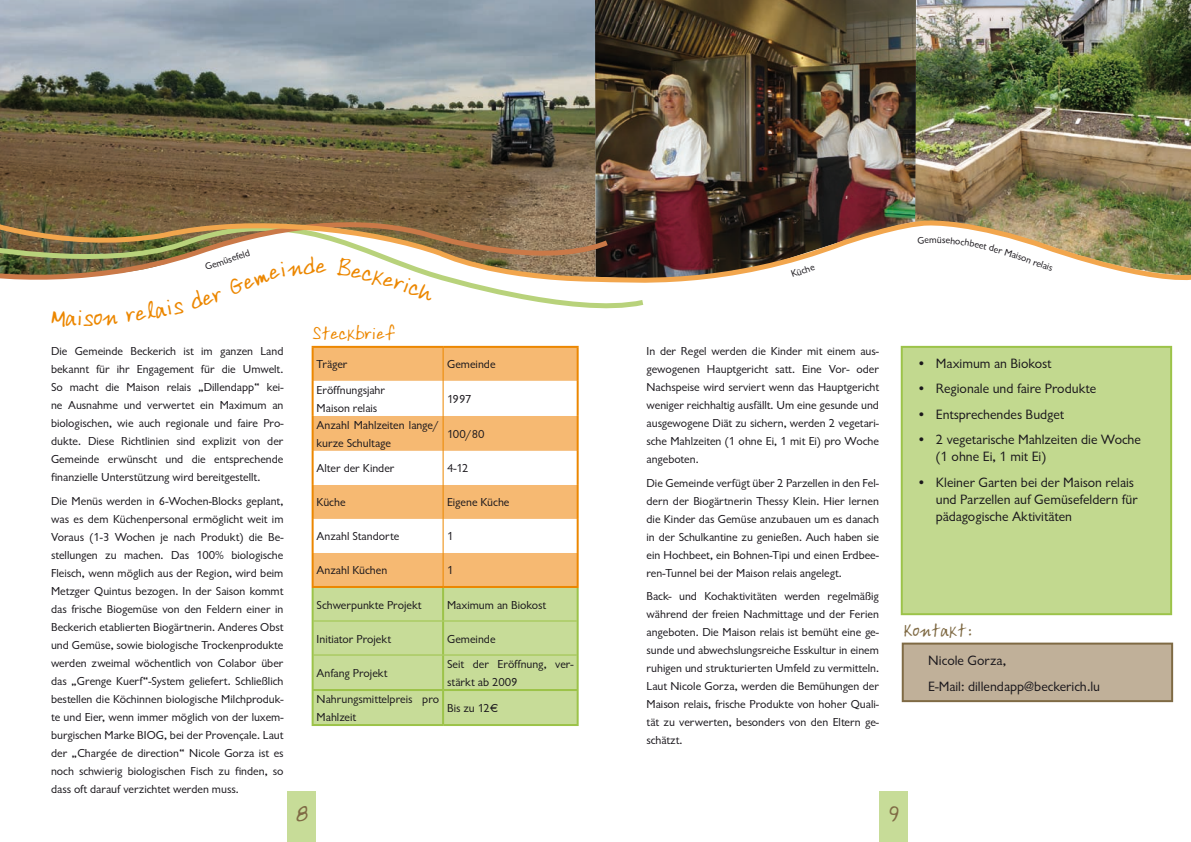
<style>
.page{position:relative;width:1191px;height:842px;background:#fff}
.page>*{position:absolute;margin:0;border:0;box-sizing:border-box;transform-origin:0 0}
.t1{font:24px "Andrew Script";color:#ec8700}
.t2{font:24px "Andrew Script";color:#7f6a44}
.t3{font:18px "Andrew Script";color:#ec8700}
.t4{font:18px "Andrew Script";color:#7f6a44}
.t5{font:14px/17px "Chantilly";color:#1a171c}
.t6{font:12px/18px "Chantilly";color:#1a171c;text-align:justify}
.t7{font:10px "Chantilly";color:#1a171c}
</style>
<div class="page">
<div style="left:287px;top:791px;width:28px;height:51px;background:#c7dc98"></div>
<div style="left:879px;top:791px;width:28px;height:51px;background:#c7dc98"></div>
<div style="left:900px;top:346px;width:272px;height:269px;background:#c2d98f;border:2px solid #9cc349"></div>
<div style="left:901px;top:643px;width:272px;height:59px;background:#c0b099;border:2px solid #7f6a44"></div>
<img style="left:595px;top:0;width:320px;height:205px">
<img style="left:915px;top:0;width:276px;height:205px">
<div style="left:314px;top:348px;width:262px;height:238px;background:#f6b972"></div>
<svg style="left:314px;top:381px;width:262px;height:172px"></svg>
<div style="left:314px;top:588px;width:262px;height:136px;background:#c7dc98"></div>
<hr style="left:442px;top:348px;width:1px;height:33px;background:#ec8700">
<hr style="left:442px;top:381px;width:1px;height:35px;background:#ec8700">
<hr style="left:442px;top:416px;width:1px;height:35px;background:#ec8700">
<hr style="left:442px;top:451px;width:1px;height:34px;background:#ec8700">
<hr style="left:442px;top:485px;width:1px;height:34px;background:#ec8700">
<hr style="left:442px;top:519px;width:1px;height:34px;background:#ec8700">
<hr style="left:442px;top:553px;width:1px;height:33px;background:#ec8700">
<hr style="left:312px;top:346px;width:131px;height:2px;background:#ec8700">
<hr style="left:312px;top:348px;width:2px;height:33px;background:#ec8700">
<hr style="left:443px;top:346px;width:135px;height:2px;background:#ec8700">
<hr style="left:576px;top:348px;width:2px;height:33px;background:#ec8700">
<hr style="left:312px;top:381px;width:2px;height:35px;background:#ec8700">
<hr style="left:576px;top:381px;width:2px;height:35px;background:#ec8700">
<hr style="left:312px;top:416px;width:2px;height:35px;background:#ec8700">
<hr style="left:576px;top:416px;width:2px;height:35px;background:#ec8700">
<hr style="left:312px;top:451px;width:2px;height:34px;background:#ec8700">
<hr style="left:576px;top:451px;width:2px;height:34px;background:#ec8700">
<hr style="left:312px;top:485px;width:2px;height:34px;background:#ec8700">
<hr style="left:576px;top:485px;width:2px;height:34px;background:#ec8700">
<hr style="left:312px;top:519px;width:2px;height:34px;background:#ec8700">
<hr style="left:576px;top:519px;width:2px;height:34px;background:#ec8700">
<hr style="left:312px;top:553px;width:2px;height:33px;background:#ec8700">
<hr style="left:576px;top:553px;width:2px;height:33px;background:#ec8700">
<hr style="left:312px;top:586px;width:131px;height:2px;background:#ec8700">
<hr style="left:443px;top:586px;width:135px;height:2px;background:#ec8700">
<hr style="left:312px;top:588px;width:2px;height:33px;background:#9cc349">
<hr style="left:442px;top:588px;width:2px;height:32px;background:#9cc349">
<hr style="left:576px;top:588px;width:2px;height:33px;background:#9cc349">
<hr style="left:312px;top:621px;width:2px;height:34px;background:#9cc349">
<hr style="left:442px;top:621px;width:2px;height:33px;background:#9cc349">
<hr style="left:576px;top:621px;width:2px;height:34px;background:#9cc349">
<hr style="left:312px;top:655px;width:2px;height:34px;background:#9cc349">
<hr style="left:442px;top:655px;width:2px;height:34px;background:#9cc349">
<hr style="left:576px;top:655px;width:2px;height:34px;background:#9cc349">
<hr style="left:312px;top:689px;width:131px;height:2px;background:#9cc349">
<hr style="left:312px;top:691px;width:2px;height:33px;background:#9cc349">
<hr style="left:443px;top:689px;width:135px;height:2px;background:#9cc349">
<hr style="left:442px;top:691px;width:2px;height:33px;background:#9cc349">
<hr style="left:576px;top:691px;width:2px;height:33px;background:#9cc349">
<hr style="left:312px;top:724px;width:131px;height:2px;background:#9cc349">
<hr style="left:443px;top:724px;width:135px;height:2px;background:#9cc349">
<hr style="left:314px;top:620px;width:129px;height:1px;background:#9cc349">
<hr style="left:443px;top:620px;width:133px;height:1px;background:#9cc349">
<hr style="left:314px;top:654px;width:129px;height:1px;background:#9cc349">
<hr style="left:443px;top:654px;width:133px;height:1px;background:#9cc349">
<img style="left:0;top:0;width:595px;height:196px">
<svg style="left:0;top:196px;width:648px;height:113px"></svg>
<img style="left:0;top:205px;width:1191px;height:86px">
<svg style="left:917px;top:236px;width:12px;height:8px"></svg>
<svg style="left:937px;top:237px;width:115px;height:34px"></svg>
<svg style="left:126px;top:256px;width:201px;height:53px"></svg>
<svg style="left:337px;top:257px;width:58px;height:31px"></svg>
<h1 class="t1" style="left:77px;top:303px;width:8px">i</h1>
<p class="t7" style="left:230px;top:253px;width:20px;rotate:-18deg">efeld</p>
<p class="t7" style="left:204px;top:262px;width:29px;rotate:-19deg">Gemüs</p>
<p class="t6" style="left:51px;top:342px;width:234px">Die Gemeinde Beckerich ist im ganzen Land bekannt für ihr Engagement für die Umwelt.<br>So macht die Maison relais „Dillendapp“ kei&shy;ne Ausnahme und verwertet ein Maximum an biologischen, wie auch regionale und faire Pro&shy;dukte. Diese Richtlinien sind explizit von der Gemeinde erwünscht und die entsprechende finanzielle Unterstützung wird bereitgestellt.</p>
<p class="t6" style="left:51px;top:492px;width:234px">Die Menüs werden in 6-Wochen-Blocks geplant, was es dem Küchenpersonal ermöglicht weit im Voraus (1-3 Wochen je nach Produkt) die Be&shy;stellungen zu machen. Das 100% biologische Fleisch, wenn möglich aus der Region, wird beim Metzger Quintus bezogen. In der Saison kommt das frische Biogemüse von den Feldern einer in Beckerich etablierten Biogärtnerin. Anderes Obst und Gemüse, sowie biologische Trockenprodukte werden zweimal wöchentlich von Colabor über das „Grenge Kuerf“-System geliefert. Schließlich bestellen die Köchinnen biologische Milchproduk&shy;te und Eier, wenn immer möglich von der luxem&shy;burgischen Marke BIOG, bei der Provençale. Laut der „Chargée de direction“ Nicole Gorza ist es noch schwierig biologischen Fisch zu finden, so dass oft darauf verzichtet werden muss.</p>
<h1 class="t1" style="left:399px;top:267px;width:42px;rotate:18deg">rich</h1>
<h2 class="t3" style="left:312px;top:322px;width:85px">Steckbrief</h2>
<p class="t6" style="left:317px;top:356px;width:32px">Träger</p>
<p class="t6" style="left:447px;top:356px;width:50px">Gemeinde</p>
<p class="t6" style="left:317px;top:381px;width:70px">Eröffnungsjahr<br>Maison relais</p>
<p class="t6" style="left:447px;top:390px;width:26px">1997</p>
<p class="t6" style="left:317px;top:416px;width:124px">Anzahl Mahlzeiten lange/ kurze Schultage</p>
<p class="t6" style="left:447px;top:425px;width:39px">100/80</p>
<p class="t6" style="left:317px;top:460px;width:79px">Alter der Kinder</p>
<p class="t6" style="left:447px;top:460px;width:23px">4-12</p>
<p class="t6" style="left:317px;top:494px;width:30px">Küche</p>
<p class="t6" style="left:447px;top:494px;width:64px">Eigene Küche</p>
<p class="t6" style="left:317px;top:528px;width:84px">Anzahl Standorte</p>
<p class="t6" style="left:447px;top:528px;width:8px">1</p>
<p class="t6" style="left:317px;top:562px;width:72px">Anzahl Küchen</p>
<p class="t6" style="left:447px;top:562px;width:8px">1</p>
<p class="t6" style="left:317px;top:596px;width:106px">Schwerpunkte Projekt</p>
<p class="t6" style="left:447px;top:596px;width:101px">Maximum an Biokost</p>
<p class="t6" style="left:317px;top:630px;width:76px">Initiator Projekt</p>
<p class="t6" style="left:447px;top:630px;width:50px">Gemeinde</p>
<p class="t6" style="left:317px;top:664px;width:72px">Anfang Projekt</p>
<p class="t6" style="left:447px;top:655px;width:128px">Seit der Eröffnung, ver&shy;stärkt ab 2009</p>
<p class="t6" style="left:317px;top:690px;width:124px">Nahrungsmittelpreis pro<br>Mahlzeit</p>
<p class="t6" style="left:447px;top:699px;width:53px">Bis zu 12€</p>
<p class="t7" style="left:789px;top:269px;width:26px;rotate:-19deg">Küche</p>
<p class="t7" style="left:929px;top:234px;width:9px">m</p>
<p class="t6" style="left:646px;top:342px;width:234px">In der Regel werden die Kinder mit einem aus&shy;gewogenen Hauptgericht satt. Eine Vor- oder Nachspeise wird serviert wenn das Hauptgericht weniger reichhaltig ausfällt. Um eine gesunde und ausgewogene Diät zu sichern, werden 2 vegetari&shy;sche Mahlzeiten (1 ohne Ei, 1 mit Ei) pro Woche angeboten.</p>
<p class="t6" style="left:646px;top:474px;width:234px">Die Gemeinde verfügt über 2 Parzellen in den Fel&shy;dern der Biogärtnerin Thessy Klein. Hier lernen die Kinder das Gemüse anzubauen um es danach in der Schulkantine zu genießen. Auch haben sie ein Hochbeet, ein Bohnen-Tipi und einen Erdbee&shy;ren-Tunnel bei der Maison relais angelegt.</p>
<p class="t6" style="left:646px;top:587px;width:234px">Back- und Kochaktivitäten werden regelmäßig während der freien Nachmittage und der Ferien angeboten. Die Maison relais ist bemüht eine ge&shy;sunde und abwechslungsreiche Esskultur in einem ruhigen und strukturierten Umfeld zu vermitteln.<br>Laut Nicole Gorza, werden die Bemühungen der Maison relais, frische Produkte von hoher Quali&shy;tät zu verwerten, besonders von den Eltern ge&shy;schätzt.</p>
<p class="t5" style="left:917px;top:355px;width:136px">• Maximum an Biokost</p>
<p class="t5" style="left:917px;top:380px;width:181px">• Regionale und faire Produkte</p>
<p class="t5" style="left:917px;top:406px;width:149px">• Entsprechendes Budget</p>
<p class="t5" style="left:936px;top:431px;width:207px;text-indent:-19px">• 2 vegetarische Mahlzeiten die Woche (1 ohne Ei, 1 mit Ei)</p>
<p class="t5" style="left:936px;top:474px;width:203px;text-indent:-19px">• Kleiner Garten bei der Maison relais und Parzellen auf Gemüsefeldern für pädagogische Aktivitäten</p>
<h2 class="t4" style="left:903px;top:619px;width:70px">Kontakt:</h2>
<p class="t5" style="left:928px;top:648px;width:173px;line-height:25.5px">Nicole Gorza,<br>E-Mail: dillendapp@beckerich.lu</p>
<h1 class="t2" style="left:295px;top:798px;width:15px">8</h1>
<h1 class="t2" style="left:888px;top:798px;width:12px">9</h1>
</div>
